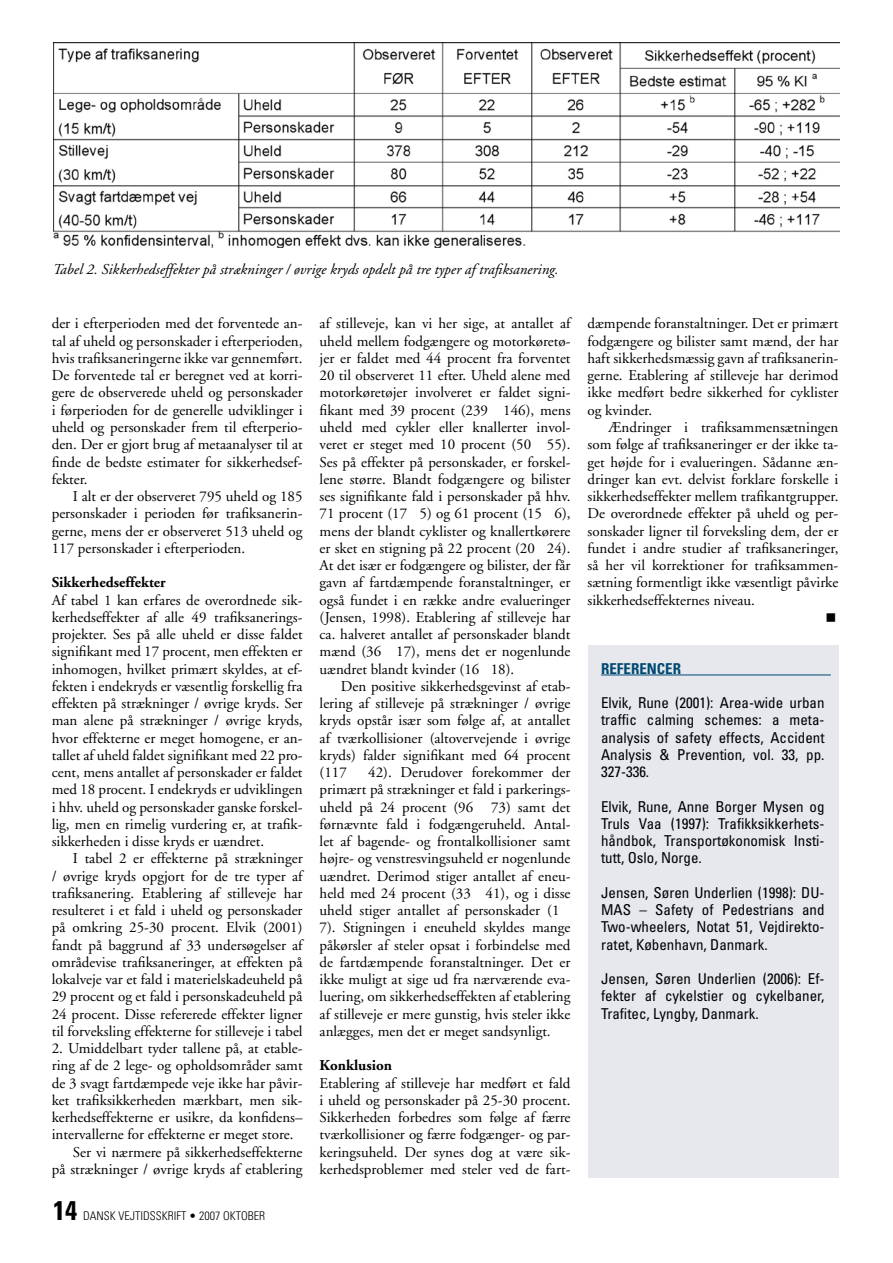
<style>
.page{position:relative;width:893px;height:1263px;background:#fff}
.page>*{position:absolute;margin:0;border:0;box-sizing:border-box;transform-origin:0 0}
.t1{font:700 condensed 27px "Univers";color:#000}
.t2{font:15px/17.2px "Adobe Garamond";color:#000;text-align:justify}
.t3{font:condensed 15px/17.2px "Univers";color:#000;text-align:justify}
.t4{font:italic 15px "Adobe Garamond";color:#000}
.t5{font:700 15px "Adobe Garamond";color:#000}
.t6{font:700 condensed 15px "Univers";color:#004972}
.t7{font:300 condensed 12px "Univers";color:#000}
</style>
<div class="page">
<div style="left:588px;top:645px;width:251px;height:533px;background:#e6e8ee"></div>
<hr style="left:601px;top:674px;width:230px;height:1px;background:#004972">
<img style="left:53px;top:43px;width:787px;height:204px">
<p class="t4" style="left:53px;top:262px;width:507px">Tabel 2. Sikkerhedseffekter på strækninger / øvrige kryds opdelt på tre typer af trafiksanering.</p>
<p class="t2" style="left:52px;top:315px;width:252px">der i efterperioden med det forventede an&shy;tal af uheld og personskader i efterperioden, hvis trafiksaneringerne ikke var gennemført.<br>De forventede tal er beregnet ved at korri&shy;gere de observerede uheld og personskader i førperioden for de generelle udviklinger i uheld og personskader frem til efterperio&shy;den. Der er gjort brug af metaanalyser til at finde de bedste estimater for sikkerhedsef&shy;fekter.</p>
<p class="t2" style="left:52px;top:488px;width:252px;text-indent:21px">I alt er der observeret 795 uheld og 185 personskader i perioden før trafiksanerin&shy;gerne, mens der er observeret 513 uheld og 117 personskader i efterperioden.</p>
<p class="t5" style="left:52px;top:574px;width:116px">Sikkerhedseffekter</p>
<p class="t2" style="left:52px;top:591px;width:252px">Af tabel 1 kan erfares de overordnede sik&shy;kerhedseffekter af alle 49 trafiksanerings&shy;projekter. Ses på alle uheld er disse faldet signifikant med 17 procent, men effekten er inhomogen, hvilket primært skyldes, at ef&shy;fekten i endekryds er væsentlig forskellig fra effekten på strækninger / øvrige kryds. Ser man alene på strækninger / øvrige kryds, hvor effekterne er meget homogene, er an&shy;tallet af uheld faldet signifikant med 22 pro&shy;cent, mens antallet af personskader er faldet med 18 procent. I endekryds er udviklingen i hhv. uheld og personskader ganske forskel&shy;lig, men en rimelig vurdering er, at trafik&shy;sikkerheden i disse kryds er uændret.</p>
<p class="t2" style="left:52px;top:850px;width:252px;text-indent:21px">I tabel 2 er effekterne på strækninger / øvrige kryds opgjort for de tre typer af trafiksanering. Etablering af stilleveje har resulteret i et fald i uheld og personskader på omkring 25-30 procent. Elvik (2001) fandt på baggrund af 33 undersøgelser af områdevise trafiksaneringer, at effekten på lokalveje var et fald i materielskadeuheld på 29 procent og et fald i personskadeuheld på 24 procent. Disse refererede effekter ligner til forveksling effekterne for stilleveje i tabel</p>
<p class="t2" style="left:52px;top:1040px;width:252px">2. Umiddelbart tyder tallene på, at etable-</p>
<p class="t2" style="left:52px;top:1057px;width:252px">ring af de 2 lege- og opholdsområder samt</p>
<p class="t2" style="left:52px;top:1074px;width:252px">de 3 svagt fartdæmpede veje ikke har påvir-</p>
<p class="t2" style="left:52px;top:1092px;width:252px">ket trafiksikkerheden mærkbart, men sik-</p>
<p class="t2" style="left:52px;top:1109px;width:252px">kerhedseffekterne er usikre, da konfidens–</p>
<p class="t2" style="left:52px;top:1126px;width:243px">intervallerne for effekterne er meget store.</p>
<p class="t2" style="left:73px;top:1143px;width:231px">Ser vi nærmere på sikkerhedseffekterne</p>
<p class="t2" style="left:52px;top:1161px;width:252px">på strækninger / øvrige kryds af etablering</p>
<h1 class="t1" style="left:53px;top:1194px;width:25px">14</h1>
<p class="t7" style="left:83px;top:1209px;width:183px">DANSK VEJTIDSSKRIFT • 2007 OKTOBER</p>
<p class="t2" style="left:320px;top:315px;width:252px">af stilleveje, kan vi her sige, at antallet af uheld mellem fodgængere og motorkøretø&shy;jer er faldet med 44 procent fra forventet 20 til observeret 11 efter. Uheld alene med motorkøretøjer involveret er faldet signi&shy;fikant med 39 procent (239 → 146), mens uheld med cykler eller knallerter invol&shy;veret er steget med 10 procent (50 → 55).<br>Ses på effekter på personskader, er forskel&shy;lene større. Blandt fodgængere og bilister ses signifikante fald i personskader på hhv.<br>71 procent (17 → 5) og 61 procent (15 → 6), mens der blandt cyklister og knallertkørere er sket en stigning på 22 procent (20 → 24).<br>At det især er fodgængere og bilister, der får gavn af fartdæmpende foranstaltninger, er også fundet i en række andre evalueringer (Jensen, 1998). Etablering af stilleveje har ca. halveret antallet af personskader blandt mænd (36 → 17), mens det er nogenlunde uændret blandt kvinder (16 → 18).</p>
<p class="t2" style="left:320px;top:678px;width:252px;text-indent:21px">Den positive sikkerhedsgevinst af etab&shy;lering af stilleveje på strækninger / øvrige kryds opstår især som følge af, at antallet af tværkollisioner (altovervejende i øvrige kryds) falder signifikant med 64 procent (117 → 42). Derudover forekommer der primært på strækninger et fald i parkerings&shy;uheld på 24 procent (96 → 73) samt det førnævnte fald i fodgængeruheld. Antal&shy;let af bagende- og frontalkollisioner samt højre- og venstresvingsuheld er nogenlunde uændret. Derimod stiger antallet af eneu&shy;held med 24 procent (33 → 41), og i disse uheld stiger antallet af personskader (1 → 7). Stigningen i eneuheld skyldes mange påkørsler af steler opsat i forbindelse med de fartdæmpende foranstaltninger. Det er ikke muligt at sige ud fra nærværende eva&shy;luering, om sikkerhedseffekten af etablering af stilleveje er mere gunstig, hvis steler ikke anlægges, men det er meget sandsynligt.</p>
<p class="t5" style="left:320px;top:1057px;width:74px">Konklusion</p>
<p class="t2" style="left:320px;top:1074px;width:252px">Etablering af stilleveje har medført et fald i uheld og personskader på 25-30 procent.<br>Sikkerheden forbedres som følge af færre tværkollisioner og færre fodgænger- og par&shy;keringsuheld. Der synes dog at være sik&shy;kerhedsproblemer med steler ved de fart-</p>
<p class="t2" style="left:587px;top:315px;width:252px">dæmpende foranstaltninger. Det er primært fodgængere og bilister samt mænd, der har haft sikkerhedsmæssig gavn af trafiksanerin&shy;gerne. Etablering af stilleveje har derimod ikke medført bedre sikkerhed for cyklister og kvinder.</p>
<p class="t2" style="left:587px;top:419px;width:252px;text-indent:21px">Ændringer i trafiksammensætningen som følge af trafiksaneringer er der ikke ta&shy;get højde for i evalueringen. Sådanne æn&shy;dringer kan evt. delvist forklare forskelle i sikkerhedseffekter mellem trafikantgrupper.<br>De overordnede effekter på uheld og per&shy;sonskader ligner til forveksling dem, der er fundet i andre studier af trafiksaneringer, så her vil korrektioner for trafiksammen&shy;sætning formentligt ikke væsentligt påvirke sikkerhedseffekternes niveau.</p>
<p class="t6" style="left:601px;top:659px;width:78px">REFERENCER</p>
<p class="t3" style="left:601px;top:694px;width:225px">Elvik, Rune (2001): Area-wide urban traffic calming schemes: a meta&shy;analysis of safety effects, Accident Analysis &amp; Prevention, vol. 33, pp.<br>327-336.</p>
<p class="t3" style="left:601px;top:797px;width:225px">Elvik, Rune, Anne Borger Mysen og Truls Vaa (1997): Trafikksikkerhets&shy;håndbok, Transportøkonomisk Insti&shy;tutt, Oslo, Norge.</p>
<p class="t3" style="left:601px;top:883px;width:225px">Jensen, Søren Underlien (1998): DU-MAS – Safety of Pedestrians and Two-wheelers, Notat 51, Vejdirekto&shy;ratet, København, Danmark.</p>
<p class="t3" style="left:601px;top:970px;width:225px">Jensen, Søren Underlien (2006): Ef&shy;fekter af cykelstier og cykelbaner, Trafitec, Lyngby, Danmark.</p>
</div>
